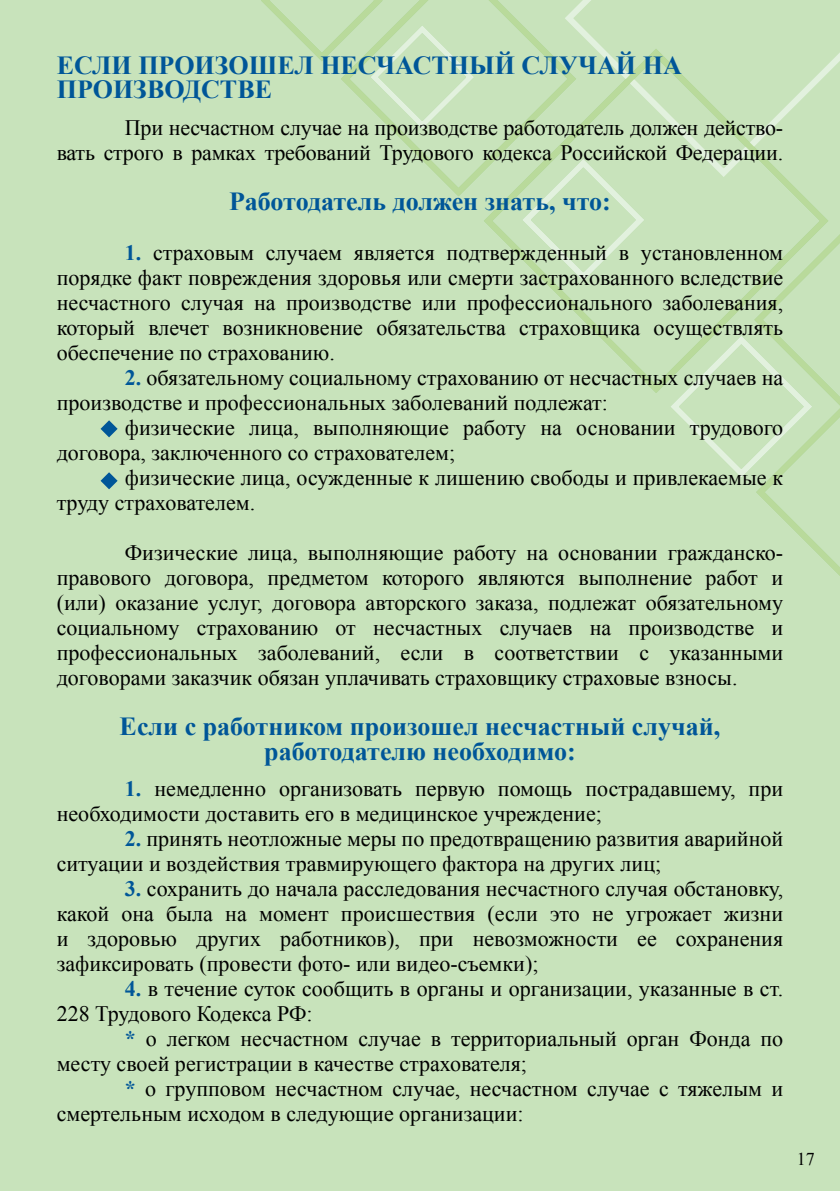
<style>
.page{position:relative;width:840px;height:1191px;background:#fff}
.page>*{position:absolute;margin:0;border:0;box-sizing:border-box;transform-origin:0 0}
.t1{font:700 26px/25px "Times New Roman";color:#005698;text-align:center}
.t2{font:22px/25px "Times New Roman";color:#000}
.t3{font:18px "Times New Roman";color:#000}
.s1{font-weight:700;color:#005698}
</style>
<div class="page">
<div style="left:0;top:0;width:839px;height:1191px;background:#c8e3bb"></div>
<div style="left:580px;top:0;width:259px;height:181px;background:#c8e3bb"></div>
<svg style="left:336px;top:0;width:244px;height:201px;background:#c7e2b8"></svg>
<svg style="left:479px;top:45px;width:353px;height:352px;background:#c7e2b9"></svg>
<svg style="left:517px;top:155px;width:131px;height:130px;background:#cae4bd"></svg>
<svg style="left:257px;top:0;width:220px;height:133px;background:#c7e2ba"></svg>
<svg style="left:665px;top:228px;width:174px;height:355px;background:#c7e2b9"></svg>
<svg style="left:100px;top:420px;width:17px;height:17px"></svg>
<svg style="left:100px;top:472px;width:17px;height:17px"></svg>
<p class="t1" style="left:57px;top:52px;width:20px">ЕСЛИ</p>
<p class="t1" style="left:138px;top:52px;width:40px">ПРОИ</p>
<p class="t1" style="left:215px;top:52px;width:125px">ЗОШЕЛ НЕСЧАСТН</p>
<p class="t1" style="left:469px;top:52px;width:73px">ЫЙ СЛУЧАЙ</p>
<p class="t1" style="left:642px;top:52px;width:21px">НА</p>
<p class="t1" style="left:57px;top:76px;width:40px">ПРОИ</p>
<p class="t1" style="left:133px;top:76px;width:33px">ЗВОДСТВЕ</p>
<p class="t2" style="left:57px;top:114px;width:727px;text-align:right">При несчастном случае на производстве работодатель должен действо-<br>вать строго в рамках требований Трудового кодекса Российской Федерации.</p>
<p class="t1" style="left:229px;top:188px;width:383px">Работодатель должен знать, что:</p>
<p class="t2" style="left:57px;top:239px;width:727px;text-align:justify;text-indent:68px"><span class="s1">1.</span> страховым случаем является подтвержденный в установленном порядке факт повреждения здоровья или смерти застрахованного вследствие несчастного случая на производстве или профессионального заболевания, который влечет возникновение обязательства страховщика осуществлять обеспечение по страхованию.</p>
<p class="t2" style="left:57px;top:364px;width:727px;text-indent:68px"><span class="s1">2.</span> обязательному социальному страхованию от несчастных случаев на производстве и профессиональных заболеваний подлежат:</p>
<p class="t2" style="left:57px;top:414px;width:727px;text-indent:68px">физические лица, выполняющие работу на основании трудового договора, заключенного со страхователем;</p>
<p class="t2" style="left:57px;top:464px;width:727px;text-indent:68px">физические лица, осужденные к лишению свободы и привлекаемые к труду страхователем.</p>
<p class="t2" style="left:57px;top:539px;width:727px;text-align:justify;text-indent:68px">Физические лица, выполняющие работу на основании гражданско&shy;правового договора, предметом которого являются выполнение работ и (или) оказание услуг, договора авторского заказа, подлежат обязательному социальному страхованию от несчастных случаев на производстве и профессиональных заболеваний, если в соответствии с указанными договорами заказчик обязан уплачивать страховщику страховые взносы.</p>
<p class="t1" style="left:120px;top:713px;width:602px">Если с работником произошел несчастный случай, работодателю необходимо:</p>
<p class="t2" style="left:57px;top:776px;width:727px;text-indent:68px"><span class="s1">1.</span> немедленно организовать первую помощь пострадавшему, при необходимости доставить его в медицинское учреждение;</p>
<p class="t2" style="left:57px;top:826px;width:727px;text-indent:68px"><span class="s1">2.</span> принять неотложные меры по предотвращению развития аварийной ситуации и воздействия травмирующего фактора на других лиц;</p>
<p class="t2" style="left:57px;top:876px;width:727px;text-align:justify;text-indent:68px"><span class="s1">3.</span> сохранить до начала расследования несчастного случая обстановку, какой она была на момент происшествия (если это не угрожает жизни и здоровью других работников), при невозможности ее сохранения зафиксировать (провести фото- или видео-съемки);</p>
<p class="t2" style="left:57px;top:976px;width:727px;text-indent:68px"><span class="s1">4.</span> в течение суток сообщить в органы и организации, указанные в ст.<br>228 Трудового Кодекса РФ:</p>
<p class="t2" style="left:57px;top:1026px;width:727px;text-indent:68px"><span class="s1">*</span> о легком несчастном случае в территориальный орган Фонда по месту своей регистрации в качестве страхователя;</p>
<p class="t2" style="left:57px;top:1076px;width:727px;text-indent:68px"><span class="s1">*</span> о групповом несчастном случае, несчастном случае с тяжелым и смертельным исходом в следующие организации:</p>
<p class="t3" style="left:796px;top:1147px;width:19px">17</p>
</div>
